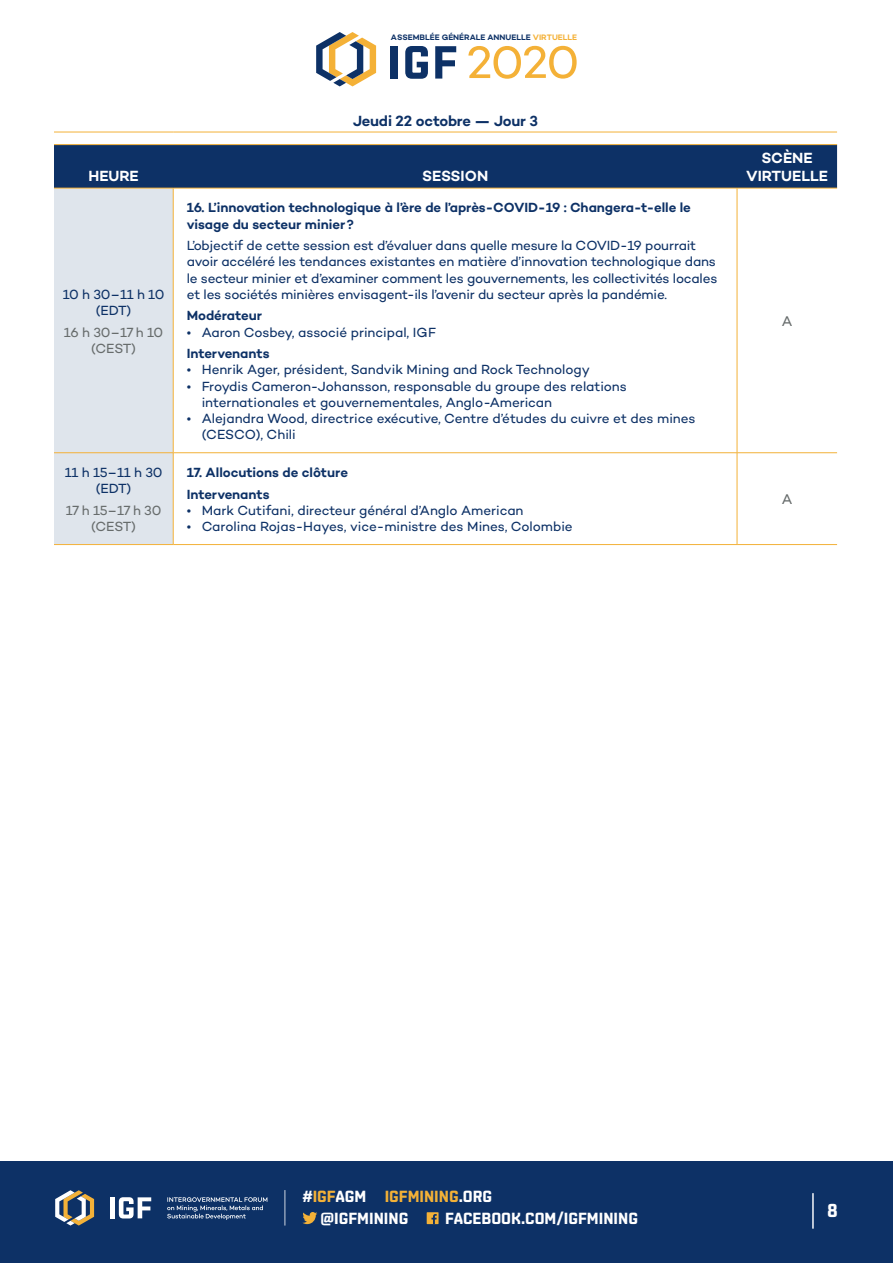
<style>
.page{position:relative;width:893px;height:1263px;background:#fff}
.page>*{position:absolute;margin:0;border:0;box-sizing:border-box;transform-origin:0 0}
.t1{font:700 18.75px "Shentox";color:#fff}
.t2{font:700 16.2px/21.8px "Shentox";color:#fff}
.t3{font:600 15px/18px "Campton";color:#fff;text-align:center}
.t4{font:600 15px "Campton";letter-spacing:-.015em;color:#0d3166}
.t5{font:14.25px "Campton";color:#676c6c}
.t6{font:13.5px/16.2px "Campton";letter-spacing:-.01em;color:#0d3166}
.t7{font:600 13.5px/16.2px "Campton";letter-spacing:-.005em;color:#0d3166}
.t8{font:13.5px/16.2px "Campton";letter-spacing:-.015em;color:#676c6c;text-align:center}
.t9{font:600 8.1px "Campton";color:#0d3166}
.s1{color:#f4b137}
.s2{color:#f3b138}
.s3{color:#f3b137}
</style>
<div class="page">
<div style="left:0;top:1161px;width:893px;height:102px;background:#0d3166"></div>
<hr style="left:812px;top:1193px;width:2px;height:36px;background:#fff">
<div style="left:427px;top:1212px;width:12px;height:12px;background:#f3b138"></div>
<svg style="left:431px;top:1214px;width:6px;height:10px"></svg>
<div style="left:110px;top:1197px;width:5px;height:21px;background:#fff"></div>
<svg style="left:119px;top:1197px;width:32px;height:21px"></svg>
<svg style="left:55px;top:1190px;width:39px;height:35px"></svg>
<svg style="left:167px;top:1197px;width:100px;height:23px"></svg>
<hr style="left:284px;top:1190px;width:1px;height:35px;background:#fff">
<svg style="left:302px;top:1212px;width:15px;height:12px"></svg>
<svg style="left:316px;top:32px;width:60px;height:54px"></svg>
<div style="left:391px;top:46px;width:7px;height:33px;background:#0d3166"></div>
<svg style="left:405px;top:46px;width:23px;height:33px"></svg>
<svg style="left:435px;top:46px;width:21px;height:33px"></svg>
<svg style="left:468px;top:46px;width:109px;height:33px"></svg>
<svg style="left:54px;top:145px;width:783px;height:399px;background:#8295af"></svg>
<svg style="left:174px;top:189px;width:663px;height:355px"></svg>
<hr style="left:173px;top:188px;width:1px;height:265px;background:#f3b138">
<hr style="left:737px;top:188px;width:1px;height:265px;background:#f3b138">
<hr style="left:54px;top:452px;width:119px;height:1px;background:#f3b138">
<hr style="left:173px;top:452px;width:564px;height:1px;background:#f3b138">
<hr style="left:173px;top:453px;width:1px;height:91px;background:#f3b138">
<hr style="left:737px;top:452px;width:100px;height:1px;background:#f3b138">
<hr style="left:737px;top:453px;width:1px;height:91px;background:#f3b138">
<hr style="left:54px;top:544px;width:119px;height:1px;background:#f3b138">
<hr style="left:173px;top:544px;width:564px;height:1px;background:#f3b138">
<hr style="left:737px;top:544px;width:100px;height:1px;background:#f3b138">
<hr style="left:54px;top:132px;width:119px;height:1px;background:#f3b138">
<hr style="left:173px;top:132px;width:564px;height:1px;background:#f3b138">
<hr style="left:737px;top:132px;width:100px;height:1px;background:#f3b138">
<hr style="left:54px;top:144px;width:119px;height:1px;background:#f3b138">
<hr style="left:173px;top:144px;width:564px;height:1px;background:#f3b138">
<hr style="left:737px;top:144px;width:100px;height:1px;background:#f3b138">
<hr style="left:54px;top:188px;width:119px;height:1px;background:#f3b138">
<hr style="left:173px;top:188px;width:564px;height:1px;background:#f3b138">
<hr style="left:737px;top:188px;width:100px;height:1px;background:#f3b138">
<p class="t9" style="left:391px;top:32px;width:188px">ASSEMBLÉE GÉNÉRALE ANNUELLE <span class="s1">VIRTUELLE</span></p>
<p class="t4" style="left:353px;top:111px;width:186px">Jeudi 22 octobre — Jour 3</p>
<p class="t3" style="left:88px;top:167px;width:52px">HEURE</p>
<p class="t3" style="left:422px;top:167px;width:68px">SESSION</p>
<p class="t6" style="left:63px;top:286px;width:103px;text-align:center">10 h 30–11 h 10 (EDT)</p>
<p class="t8" style="left:64px;top:324px;width:101px">16 h 30–17 h 10 (CEST)</p>
<p class="t6" style="left:65px;top:464px;width:99px;text-align:center">11 h 15–11 h 30 (EDT)</p>
<p class="t8" style="left:66px;top:502px;width:97px">17 h 15–17 h 30 (CEST)</p>
<p class="t7" style="left:187px;top:199px;width:506px">16. L’innovation technologique à l’ère de l’après-COVID-19 : Changera-t-elle le visage du secteur minier?</p>
<p class="t6" style="left:187px;top:237px;width:532px">L’objectif de cette session est d’évaluer dans quelle mesure la COVID-19 pourrait avoir accéléré les tendances existantes en matière d’innovation technologique dans le secteur minier et d’examiner comment les gouvernements, les collectivités locales et les sociétés minières envisagent-ils l’avenir du secteur après la pandémie.</p>
<p class="t7" style="left:187px;top:307px;width:77px">Modérateur</p>
<p class="t6" style="left:187px;top:324px;width:251px">• Aaron Cosbey, associé principal, IGF</p>
<p class="t7" style="left:187px;top:345px;width:84px">Intervenants</p>
<p class="t6" style="left:187px;top:361px;width:405px">• Henrik Ager, président, Sandvik Mining and Rock Technology</p>
<p class="t6" style="left:202px;top:378px;width:427px;text-indent:-15px">• Froydis Cameron-Johansson, responsable du groupe des relations internationales et gouvernementales, Anglo-American</p>
<p class="t6" style="left:202px;top:410px;width:495px;text-indent:-15px">• Alejandra Wood, directrice exécutive, Centre d’études du cuivre et des mines (CESCO), Chili</p>
<p class="t7" style="left:187px;top:461px;width:163px;line-height:21.6px">17. Allocutions de clôture<br>Intervenants</p>
<p class="t6" style="left:187px;top:502px;width:338px">• Mark Cutifani, directeur général d’Anglo American</p>
<p class="t6" style="left:187px;top:518px;width:387px">• Carolina Rojas-Hayes, vice-ministre des Mines, Colombie</p>
<p class="t3" style="left:746px;top:149px;width:83px">SCÈNE<br>VIRTUELLE</p>
<p class="t5" style="left:782px;top:312px;width:12px">A</p>
<p class="t5" style="left:782px;top:490px;width:12px">A</p>
<p class="t2" style="left:321px;top:1186px;width:173px;text-indent:-18px">#<span class="s2">IGF</span>AGM <span class="s3">IGFMINING</span>.ORG @IGFMINING</p>
<p class="t2" style="left:445px;top:1208px;width:194px">FACEBOOK.COM/IGFMINING</p>
<h1 class="t1" style="left:827px;top:1199px;width:12px">8</h1>
</div>
